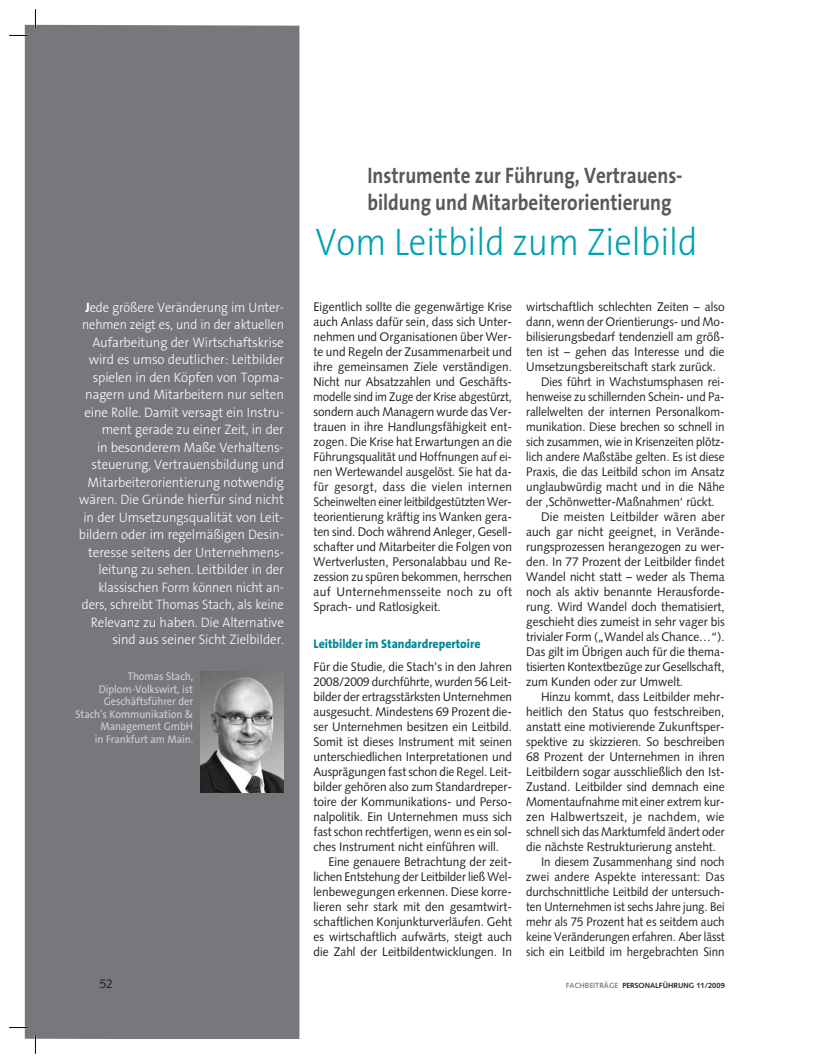
<style>
.page{position:relative;width:815px;height:1063px;background:#fff}
.page>*{position:absolute;margin:0;border:0;box-sizing:border-box;transform-origin:0 0}
.t1{font:300 38.75px "The Sans B3";color:#00a2b1;scale:.9 1}
.t2{font:700 22.5px/27px "The Sans B7";color:#59595c;scale:.85 1}
.t3{font:300 13.75px/17.5px "The Sans B3";letter-spacing:-.01em;color:#fff;text-align:right;scale:.92 1}
.t4{font:12.5px/15px "Syntax";color:#231f20;text-align:justify;scale:.95 1}
.t5{font:12.5px "Syntax";color:#231f20;scale:.93 1}
.t6{font:12.5px "Syntax";color:#231f20;scale:.92 1}
.t7{font:12.5px "Syntax";color:#231f20;scale:.94 1}
.t8{font:12.5px "Syntax";color:#231f20;scale:.91 1}
.t9{font:12.5px "Syntax";letter-spacing:.02em;color:#231f20;scale:.93 1}
.t10{font:800 12.5px "The Sans B8";color:#008996;scale:.95 1}
.t11{font:12.5px "Syntax";letter-spacing:.025em;color:#231f20;scale:.96 1}
.t12{font:12.5px "Syntax";color:#231f20;scale:.96 1}
.t13{font:11.25px/12.5px "The Sans B5 Plain";letter-spacing:-.01em;color:#d1d2d4;text-align:right;scale:.93 1}
.t14{font:700 7.5px "Syntax";color:#231f20}
.s1{font-family:"The Sans B8";font-weight:800}
.s2{color:#808285}
</style>
<div class="page">
<div style="left:25px;top:25px;width:274px;height:1013px;background:#76787b"></div>
<img style="left:200px;top:671px;width:84px;height:121px">
<svg style="left:9px;top:35px;width:19px;height:1px"></svg>
<svg style="left:9px;top:1027px;width:19px;height:1px"></svg>
<svg style="left:35px;top:9px;width:1px;height:19px"></svg>
<svg style="left:35px;top:1035px;width:1px;height:19px"></svg>
<h2 class="t2" style="left:367px;top:164px;width:373px">Instrumente zur Führung, Vertrauens&shy;bildung und Mitarbeiterorientierung</h2>
<p class="t3" style="left:79px;top:300px;width:224px"><span class="s1">J</span>ede größere Veränderung im Unter&shy;nehmen zeigt es, und in der aktuellen Aufarbeitung der Wirtschaftskrise wird es umso deutlicher: Leitbilder spielen in den Köpfen von Topma&shy;nagern und Mitarbeitern nur selten eine Rolle. Damit versagt ein Instru&shy;ment gerade zu einer Zeit, in der<br>in besonderem Maße Verhaltens&shy;steuerung, Vertrauensbildung und Mitarbeiterorientierung notwendig wären. Die Gründe hierfür sind nicht in der Umsetzungsqualität von Leit&shy;bildern oder im regelmäßigen Desin&shy;teresse seitens der Unternehmens&shy;leitung zu sehen. Leitbilder in der klassischen Form können nicht an&shy;ders, schreibt Thomas Stach, als keine Relevanz zu haben. Die Alternative sind aus seiner Sicht Zielbilder.</p>
<p class="t13" style="left:75px;top:671px;width:128px">Thomas Stach,<br>Diplom-Volkswirt, ist<br>Geschäftsführer der<br>Stach’s Kommunikation &amp;<br>Management GmbH<br>in Frankfurt am Main.</p>
<h1 class="t1" style="left:315px;top:226px;width:426px">Vom Leitbild zum Zielbild</h1>
<p class="t4" style="left:314px;top:300px;width:210px">Eigentlich sollte die gegenwärtige Krise auch Anlass dafür sein, dass sich Unter&shy;nehmen und Organisationen über Wer&shy;te und Regeln der Zusammenarbeit und ihre gemeinsamen Ziele verständigen.<br>Nicht nur Absatzzahlen und Geschäfts&shy;modelle sind im Zuge der Krise abgestürzt, sondern auch Managern wurde das Ver&shy;trauen in ihre Handlungsfähigkeit ent&shy;zogen. Die Krise hat Erwartungen an die Führungsqualität und Hoffnungen auf ei&shy;nen Wertewandel ausgelöst. Sie hat da&shy;für gesorgt, dass die vielen internen Scheinwelten einer leitbildgestützten Wer&shy;teorientierung kräftig ins Wanken gera&shy;ten sind. Doch während Anleger, Gesell&shy;schafter und Mitarbeiter die Folgen von Wertverlusten, Personalabbau und Re&shy;zession zu spüren bekommen, herrschen auf Unternehmensseite noch zu oft Sprach- und Ratlosigkeit.</p>
<p class="t10" style="left:314px;top:639px;width:177px">Leitbilder im Standardrepertoire</p>
<p class="t4" style="left:314px;top:660px;width:210px">Für die Studie, die Stach’s in den Jahren 2008/2009 durchführte, wurden 56 Leit&shy;bilder der ertragsstärksten Unternehmen ausgesucht. Mindestens 69 Prozent die&shy;ser Unternehmen besitzen ein Leitbild.<br>Somit ist dieses Instrument mit seinen unterschiedlichen Interpretationen und Ausprägungen fast schon die Regel. Leit&shy;bilder gehören also zum Standardreper&shy;toire der Kommunikations- und Perso&shy;nalpolitik. Ein Unternehmen muss sich fast schon rechtfertigen, wenn es ein sol&shy;ches Instrument nicht einführen will.</p>
<p class="t4" style="left:314px;top:855px;width:210px;text-indent:15px">Eine genauere Betrachtung der zeit&shy;lichen Entstehung der Leitbilder ließ Wel&shy;lenbewegungen erkennen. Diese korre&shy;lieren sehr stark mit den gesamtwirt&shy;schaftlichen Konjunkturverläufen. Geht es wirtschaftlich aufwärts, steigt auch die Zahl der Leitbildentwicklungen. In</p>
<p class="t4" style="left:526px;top:300px;width:210px">wirtschaftlich schlechten Zeiten – also</p>
<p class="t7" style="left:526px;top:316px;width:213px">dann, wenn der Orientierungs- und Mo-</p>
<p class="t4" style="left:526px;top:330px;width:210px">bilisierungsbedarf tendenziell am größ-</p>
<p class="t4" style="left:526px;top:345px;width:210px">ten ist – gehen das Interesse und die</p>
<p class="t4" style="left:526px;top:360px;width:201px">Umsetzungsbereitschaft stark zurück.</p>
<p class="t5" style="left:541px;top:376px;width:199px">Dies führt in Wachstumsphasen rei-</p>
<p class="t6" style="left:526px;top:391px;width:217px">henweise zu schillernden Schein- und Pa-</p>
<p class="t5" style="left:526px;top:406px;width:215px">rallelwelten der internen Personalkom-</p>
<p class="t5" style="left:526px;top:421px;width:215px">munikation. Diese brechen so schnell in</p>
<p class="t6" style="left:526px;top:436px;width:217px">sich zusammen, wie in Krisenzeiten plötz-</p>
<p class="t5" style="left:526px;top:451px;width:215px">lich andere Maßstäbe gelten. Es ist diese</p>
<p class="t5" style="left:526px;top:466px;width:215px">Praxis, die das Leitbild schon im Ansatz</p>
<p class="t5" style="left:526px;top:481px;width:215px">unglaubwürdig macht und in die Nähe</p>
<p class="t5" style="left:526px;top:496px;width:204px">der ‚Schönwetter-Maßnahmen‘ rückt.</p>
<p class="t12" style="left:541px;top:511px;width:193px">Die meisten Leitbilder wären aber</p>
<p class="t4" style="left:526px;top:525px;width:210px">auch gar nicht geeignet, in Verände-</p>
<p class="t4" style="left:526px;top:540px;width:210px">rungsprozessen herangezogen zu wer-</p>
<p class="t4" style="left:526px;top:555px;width:210px">den. In 77 Prozent der Leitbilder findet</p>
<p class="t4" style="left:526px;top:570px;width:210px">Wandel nicht statt – weder als Thema</p>
<p class="t4" style="left:526px;top:585px;width:210px">noch als aktiv benannte Herausforde-</p>
<p class="t4" style="left:526px;top:600px;width:210px">rung. Wird Wandel doch thematisiert,</p>
<p class="t4" style="left:526px;top:615px;width:210px">geschieht dies zumeist in sehr vager bis</p>
<p class="t7" style="left:526px;top:631px;width:213px">trivialer Form („Wandel als Chance…“).</p>
<p class="t4" style="left:526px;top:645px;width:210px">Das gilt im Übrigen auch für die thema-</p>
<p class="t7" style="left:526px;top:661px;width:213px">tisierten Kontextbezüge zur Gesellschaft,</p>
<p class="t4" style="left:526px;top:675px;width:167px">zum Kunden oder zur Umwelt.</p>
<p class="t4" style="left:541px;top:690px;width:195px">Hinzu kommt, dass Leitbilder mehr-</p>
<p class="t4" style="left:526px;top:705px;width:210px">heitlich den Status quo festschreiben,</p>
<p class="t4" style="left:526px;top:720px;width:210px">anstatt eine motivierende Zukunftsper-</p>
<p class="t4" style="left:526px;top:735px;width:210px">spektive zu skizzieren. So beschreiben</p>
<p class="t4" style="left:526px;top:750px;width:210px">68 Prozent der Unternehmen in ihren</p>
<p class="t4" style="left:526px;top:765px;width:210px">Leitbildern sogar ausschließlich den Ist-</p>
<p class="t4" style="left:526px;top:780px;width:210px">Zustand. Leitbilder sind demnach eine</p>
<p class="t7" style="left:526px;top:796px;width:213px">Momentaufnahme mit einer extrem kur-</p>
<p class="t11" style="left:526px;top:811px;width:208px">zen Halbwertszeit, je nachdem, wie</p>
<p class="t5" style="left:526px;top:826px;width:215px">schnell sich das Marktumfeld ändert oder</p>
<p class="t4" style="left:526px;top:840px;width:202px">die nächste Restrukturierung ansteht.</p>
<p class="t6" style="left:541px;top:856px;width:201px">In diesem Zusammenhang sind noch</p>
<p class="t9" style="left:526px;top:871px;width:215px">zwei andere Aspekte interessant: Das</p>
<p class="t6" style="left:526px;top:886px;width:217px">durchschnittliche Leitbild der untersuch-</p>
<p class="t8" style="left:526px;top:901px;width:220px">ten Unternehmen ist sechs Jahre jung. Bei</p>
<p class="t6" style="left:526px;top:916px;width:217px">mehr als 75 Prozent hat es seitdem auch</p>
<p class="t8" style="left:526px;top:931px;width:220px">keine Veränderungen erfahren. Aber lässt</p>
<p class="t6" style="left:526px;top:946px;width:217px">sich ein Leitbild im hergebrachten Sinn</p>
<p class="t4" style="left:100px;top:978px;width:15px">52</p>
<p class="t14" style="left:566px;top:983px;width:160px"><span class="s2">FACHBEITRÄGE</span> PERSONALFÜHRUNG 11/2009</p>
</div>
